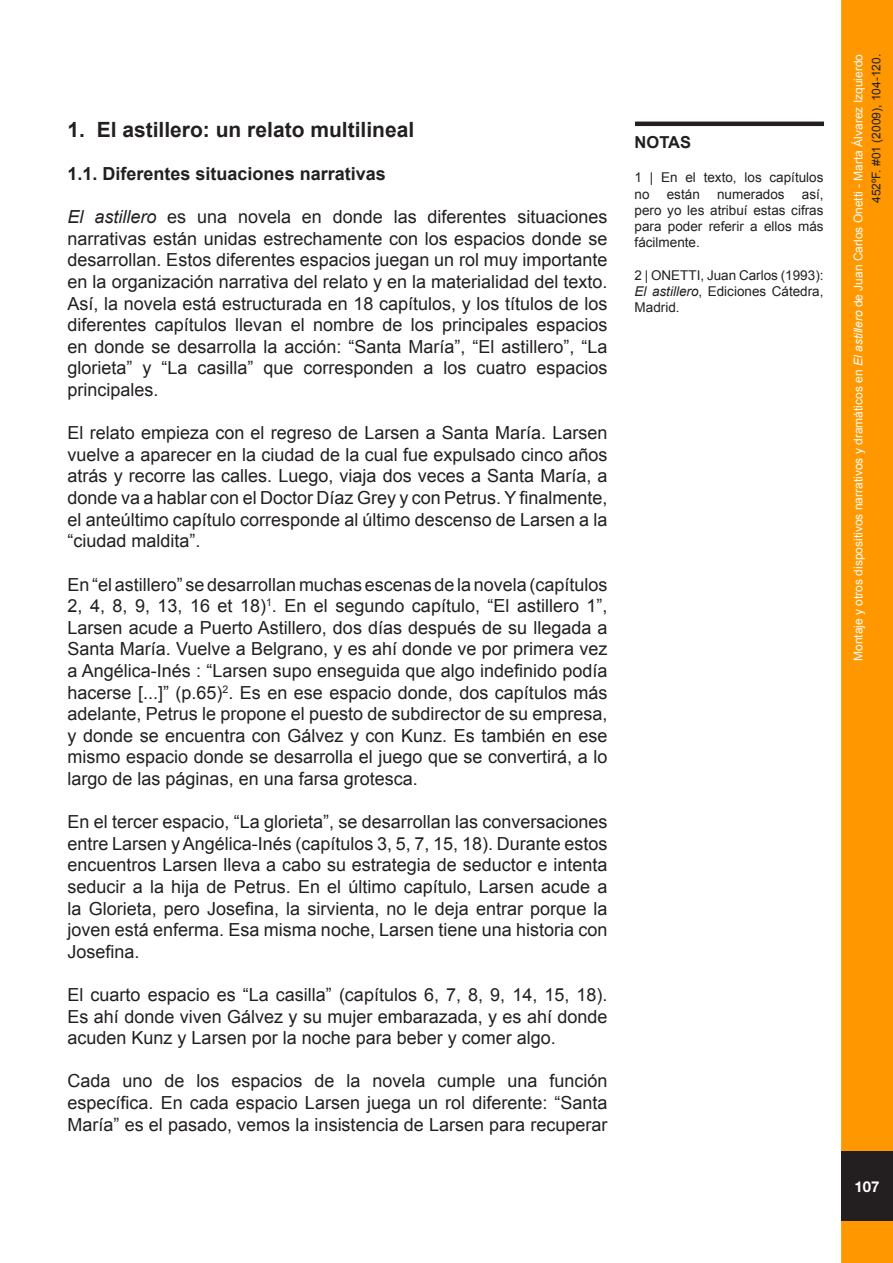
<style>
.page{position:relative;width:893px;height:1263px;background:#fff}
.page>*{position:absolute;margin:0;border:0;box-sizing:border-box;transform-origin:0 0}
.Estilo_de_párrafo_1{font:700 21px "Arial";color:#231f20}
.Estilo_de_párrafo_1-2{font:18px/21.6px "Arial";color:#231f20;text-align:justify}
.Estilo_de_párrafo_1-3{font:700 18px "Arial";color:#231f20}
.Estilo_de_párrafo_1-4{font:700 16.5px "Arial";color:#231f20}
.t1{font:700 15px "Helvetica Neue";color:#fff}
.Estilo_de_párrafo_1-5{font:13.5px/16.2px "Arial";color:#231f20;text-align:justify}
.t2{font:12px "Arial";color:#fff}
.t3{font:12px "Arial";color:#231f20}
.s1{font-style:italic}
.s2{color:#fdfdfd}
</style>
<div class="page">
<div style="left:841px;top:0;width:52px;height:1263px;background:#ff9800;border:3px solid #ff9800"></div>
<div style="left:841px;top:1151px;width:52px;height:70px;background:#231f20"></div>
<hr style="left:635px;top:122px;width:189px;height:4px;background:#231f20">
<p class="Estilo_de_párrafo_1" style="left:68px;top:115px;width:348px">1. El astillero: un relato multilineal</p>
<p class="Estilo_de_párrafo_1-3" style="left:68px;top:162px;width:320px">1.1. Diferentes situaciones narrativas</p>
<p class="Estilo_de_párrafo_1-2" style="left:68px;top:206px;width:541px"><span class="s1">El astillero</span> es una novela en donde las diferentes situaciones narrativas están unidas estrechamente con los espacios donde se desarrollan. Estos diferentes espacios juegan un rol muy importante en la organización narrativa del relato y en la materialidad del texto.<br>Así, la novela está estructurada en 18 capítulos, y los títulos de los diferentes capítulos llevan el nombre de los principales espacios en donde se desarrolla la acción: “Santa María”, “El astillero”, “La glorieta” y “La casilla” que corresponden a los cuatro espacios principales.</p>
<p class="Estilo_de_párrafo_1-2" style="left:68px;top:422px;width:541px">El relato empieza con el regreso de Larsen a Santa María. Larsen vuelve a aparecer en la ciudad de la cual fue expulsado cinco años atrás y recorre las calles. Luego, viaja dos veces a Santa María, a donde va a hablar con el Doctor Díaz Grey y con Petrus. Y finalmente, el anteúltimo capítulo corresponde al último descenso de Larsen a la “ciudad maldita”.</p>
<p class="Estilo_de_párrafo_1-2" style="left:68px;top:573px;width:541px">En “el astillero” se desarrollan muchas escenas de la novela (capítulos 2, 4, 8, 9, 13, 16 et 18)<sup>1</sup>. En el segundo capítulo, “El astillero 1”, Larsen acude a Puerto Astillero, dos días después de su llegada a Santa María. Vuelve a Belgrano, y es ahí donde ve por primera vez a Angélica-Inés : “Larsen supo enseguida que algo indefinido podía hacerse [...]” (p.65)<sup>2</sup>. Es en ese espacio donde, dos capítulos más adelante, Petrus le propone el puesto de subdirector de su empresa, y donde se encuentra con Gálvez y con Kunz. Es también en ese mismo espacio donde se desarrolla el juego que se convertirá, a lo largo de las páginas, en una farsa grotesca.</p>
<p class="Estilo_de_párrafo_1-2" style="left:68px;top:811px;width:541px">En el tercer espacio, “La glorieta”, se desarrollan las conversaciones entre Larsen y Angélica-Inés (capítulos 3, 5, 7, 15, 18). Durante estos encuentros Larsen lleva a cabo su estrategia de seductor e intenta seducir a la hija de Petrus. En el último capítulo, Larsen acude a la Glorieta, pero Josefina, la sirvienta, no le deja entrar porque la joven está enferma. Esa misma noche, Larsen tiene una historia con Josefina.</p>
<p class="Estilo_de_párrafo_1-2" style="left:68px;top:984px;width:541px">El cuarto espacio es “La casilla” (capítulos 6, 7, 8, 9, 14, 15, 18).<br>Es ahí donde viven Gálvez y su mujer embarazada, y es ahí donde acuden Kunz y Larsen por la noche para beber y comer algo.</p>
<p class="Estilo_de_párrafo_1-2" style="left:68px;top:1070px;width:541px">Cada uno de los espacios de la novela cumple una función específica. En cada espacio Larsen juega un rol diferente: “Santa María” es el pasado, vemos la insistencia de Larsen para recuperar</p>
<p class="Estilo_de_párrafo_1-4" style="left:635px;top:131px;width:58px">NOTAS</p>
<p class="Estilo_de_párrafo_1-5" style="left:635px;top:170px;width:190px">1 | En el texto, los capítulos no</p>
<p class="Estilo_de_párrafo_1-5" style="left:635px;top:186px;width:191px;text-indent:167px">así, pero yo les atribuí estas cifras para poder referir a ellos más fácilmente.</p>
<p class="Estilo_de_párrafo_1-5" style="left:635px;top:267px;width:190px">2 | ONETTI, Juan Carlos (1993):<br><span class="s1">El astillero</span>, Ediciones Cátedra, Madrid.</p>
<p class="Estilo_de_párrafo_1-5" style="left:667px;top:186px;width:35px">están</p>
<p class="Estilo_de_párrafo_1-5" style="left:717px;top:186px;width:69px">numerados</p>
<p class="t2" style="left:850px;top:661px;width:608px;rotate:-90deg">Montaje y otros dispositivos narrativos y dramáticos en <span class="s1">El astillero</span> de Juan Carlos Onetti <span class="s2">- Marta Álvarez Izquierdo</span></p>
<p class="t3" style="left:868px;top:203px;width:151px;rotate:-90deg">452ºF. #01 (2009), 104-120.</p>
<p class="t1" style="left:854px;top:1177px;width:27px">107</p>
</div>
